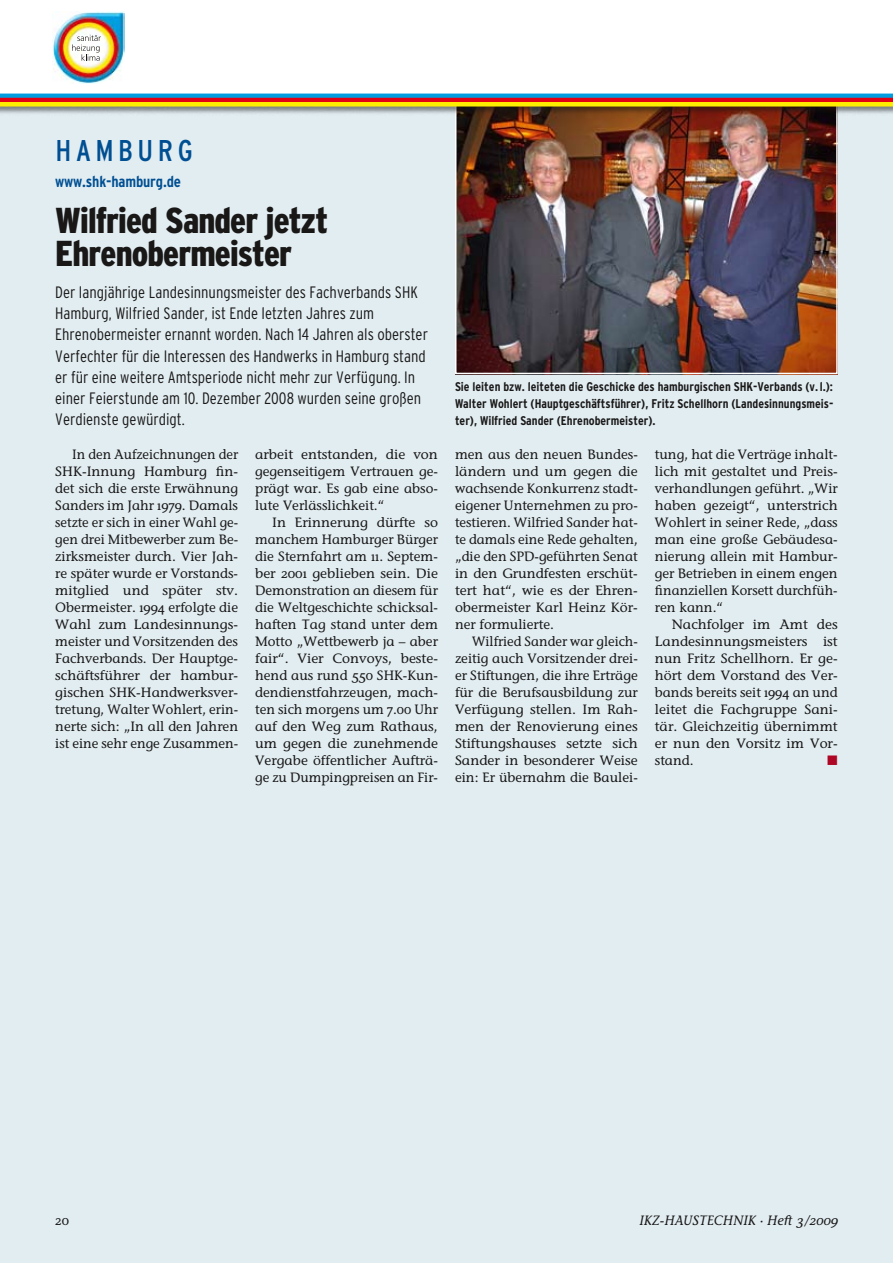
<style>
.page{position:relative;width:893px;height:1263px;background:#e2edf2}
.page>*{position:absolute;margin:0;border:0;box-sizing:border-box;transform-origin:0 0}
.t1{font:900 condensed 36px/33px "IKZ Head";letter-spacing:-.025em;color:#191817}
.t2{font:condensed 30px "IKZ Head";letter-spacing:.15em;color:#004f92}
.t3{font:300 condensed 16.5px/21.3px "IKZ Head";color:#191817}
.t4{font:700 condensed 15.75px "IKZ Head";letter-spacing:-.01em;color:#004f92}
.t5{font:13.5px/17px "IKZ";color:#191817;text-align:justify}
.t6{font:italic 13.5px "IKZ";color:#191817}
.t7{font:13.5px "IKZ";color:#ae0625}
.t8{font:700 condensed 12.6px/17px "IKZ Head";color:#191817;text-align:justify}
</style>
<div class="page">
<img style="left:458px;top:116px;width:377px;height:255px">
<div style="left:455px;top:87px;width:383px;height:287px;border:2px solid #fff"></div>
<div style="left:0;top:93px;width:893px;height:23px;background:#191817;opacity:.5"></div>
<div style="left:0;top:0;width:893px;height:94px;background:#fff"></div>
<svg style="left:0;top:94px;width:893px;height:4px;background:#0d95d4"></svg>
<hr style="left:0;top:98px;width:893px;height:4px;background:#e30015">
<hr style="left:0;top:102px;width:893px;height:4px;background:#ffed00">
<img style="left:52px;top:12px;width:72px;height:72px">
<svg style="left:72px;top:35px;width:29px;height:26px"></svg>
<h2 class="t2" style="left:56px;top:134px;width:139px">HAMBURG</h2>
<p class="t4" style="left:55px;top:172px;width:127px">www.shk-hamburg.de</p>
<h1 class="t1" style="left:55px;top:204px;width:274px">Wilfried Sander jetzt<br>Ehrenobermeister</h1>
<p class="t3" style="left:55px;top:281px;width:374px">Der langjährige Landesinnungsmeister des Fachverbands SHK Hamburg, Wilfried Sander, ist Ende letzten Jahres zum Ehrenobermeister ernannt worden. Nach 14 Jahren als oberster Verfechter für die Interessen des Handwerks in Hamburg stand er für eine weitere Amtsperiode nicht mehr zur Verfügung. In einer Feierstunde am 10. Dezember 2008 wurden seine großen Verdienste gewürdigt.</p>
<p class="t5" style="left:55px;top:446px;width:184px;text-indent:17px">In den Aufzeichnungen der SHK-Innung Hamburg fin&shy;det sich die erste Erwähnung Sanders im Jahr 1979. Damals setzte er sich in einer Wahl ge&shy;gen drei Mitbewerber zum Be&shy;zirksmeister durch. Vier Jah&shy;re später wurde er Vorstands&shy;mitglied und später stv.<br>Obermeister. 1994 erfolgte die Wahl zum Landesinnungs&shy;meister und Vorsitzenden des Fachverbands. Der Hauptge&shy;schäftsführer der hambur&shy;gischen SHK-Handwerksver&shy;tretung, Walter Wohlert, erin&shy;nerte sich: „In all den Jahren ist eine sehr enge Zusammen-</p>
<p class="t5" style="left:255px;top:446px;width:184px">arbeit entstanden, die von gegenseitigem Vertrauen ge&shy;prägt war. Es gab eine abso&shy;lute Verlässlichkeit.“</p>
<p class="t5" style="left:255px;top:514px;width:184px;text-indent:17px">In Erinnerung dürfte so manchem Hamburger Bürger die Sternfahrt am 11. Septem&shy;ber 2001 geblieben sein. Die Demonstration an diesem für die Weltgeschichte schicksal&shy;haften Tag stand unter dem Motto „Wettbewerb ja – aber fair“. Vier Convoys, beste&shy;hend aus rund 550 SHK-Kun&shy;dendienstfahrzeugen, mach&shy;ten sich morgens um 7.00 Uhr auf den Weg zum Rathaus, um gegen die zunehmende Vergabe öffentlicher Aufträ&shy;ge zu Dumpingpreisen an Fir-</p>
<p class="t8" style="left:455px;top:378px;width:380px">Sie leiten bzw. leiteten die Geschicke des hamburgischen SHK-Verbands (v. l.):<br>Walter Wohlert (Hauptgeschäftsführer), Fritz Schellhorn (Landesinnungsmeis&shy;ter), Wilfried Sander (Ehrenobermeister).</p>
<p class="t5" style="left:455px;top:446px;width:184px">men aus den neuen Bundes&shy;ländern und um gegen die wachsende Konkurrenz stadt&shy;eigener Unternehmen zu pro&shy;testieren. Wilfried Sander hat&shy;te damals eine Rede gehalten, „die den SPD-geführten Senat in den Grundfesten erschüt&shy;tert hat“, wie es der Ehren&shy;obermeister Karl Heinz Kör&shy;ner formulierte.</p>
<p class="t5" style="left:455px;top:633px;width:184px;text-indent:17px">Wilfried Sander war gleich&shy;zeitig auch Vorsitzender drei&shy;er Stiftungen, die ihre Erträge für die Berufsausbildung zur Verfügung stellen. Im Rah&shy;men der Renovierung eines Stiftungshauses setzte sich Sander in besonderer Weise ein: Er übernahm die Baulei-</p>
<p class="t5" style="left:655px;top:446px;width:184px">tung, hat die Verträge inhalt&shy;lich mit gestaltet und Preis&shy;verhandlungen geführt. „Wir haben gezeigt“, unterstrich Wohlert in seiner Rede, „dass man eine große Gebäudesa&shy;nierung allein mit Hambur&shy;ger Betrieben in einem engen finanziellen Korsett durchfüh&shy;ren kann.“</p>
<p class="t5" style="left:655px;top:616px;width:184px;text-indent:17px">Nachfolger im Amt des Landesinnungsmeisters ist nun Fritz Schellhorn. Er ge&shy;hört dem Vorstand des Ver&shy;bands bereits seit 1994 an und leitet die Fachgruppe Sani&shy;tär. Gleichzeitig übernimmt er nun den Vorsitz im Vor&shy;stand.</p>
<p class="t7" style="left:827px;top:753px;width:12px">∂</p>
<p class="t5" style="left:55px;top:1211px;width:15px">20</p>
<p class="t6" style="left:639px;top:1212px;width:200px">IKZ-HAUSTECHNIK · HEFT 3/2009</p>
</div>
